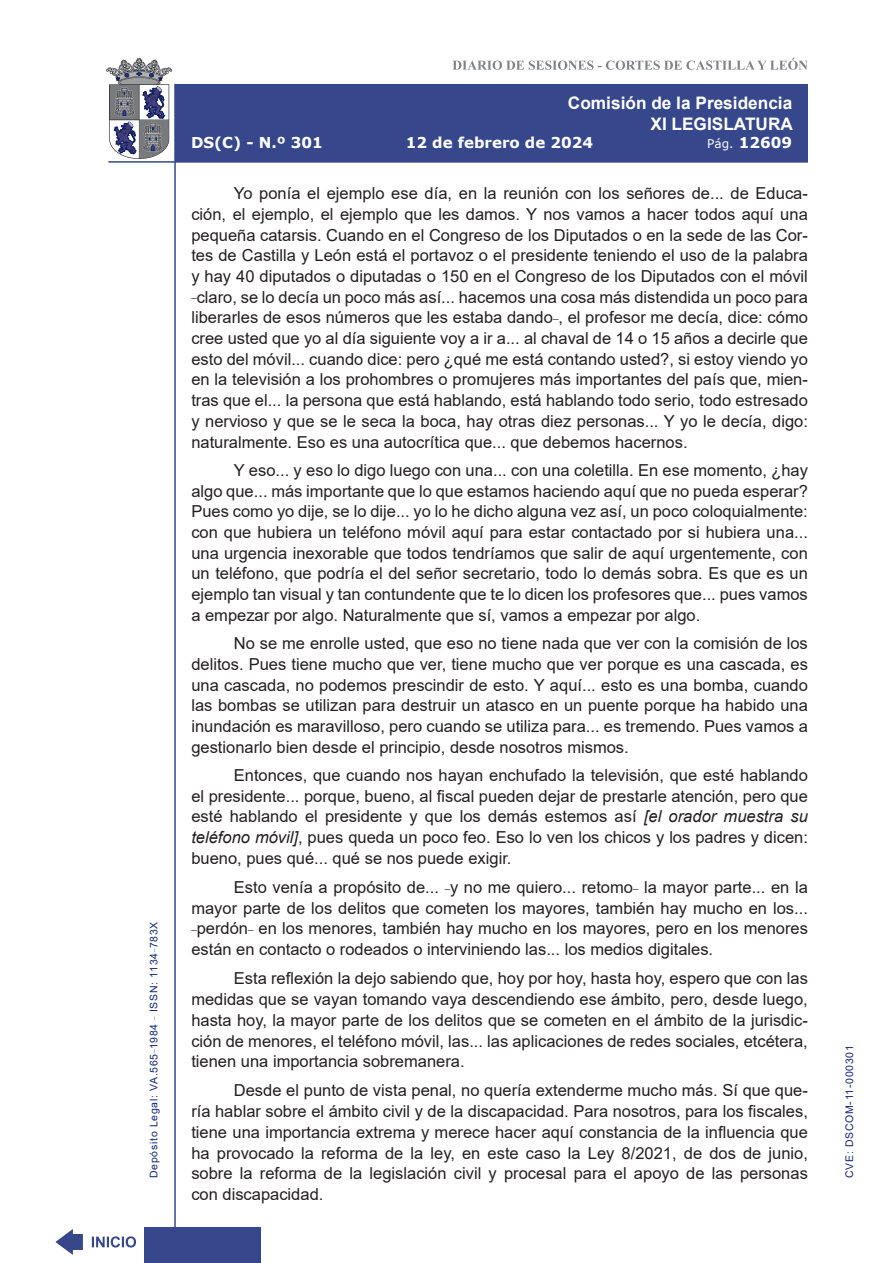
<style>
.page{position:relative;width:893px;height:1263px;background:#fff}
.page>*{position:absolute;margin:0;border:0;box-sizing:border-box;transform-origin:0 0}
.t1{font:700 17.25px/20.7px "Arial";color:#fff;text-align:right}
.t2{font:16.5px/20.7px "Arial";color:#231f20;text-align:justify}
.t3{font:700 15px "Verdana";color:#fff}
.t4{font:10.5px "Arial";letter-spacing:.065em;color:#122678}
.s1{font-weight:400;font-size:12px}
.s2{font-style:italic}
</style>
<div class="page">
<svg style="left:452px;top:58px;width:356px;height:12px"></svg>
<hr style="left:174px;top:84px;width:2px;height:1179px;background:#36478c">
<div style="left:144px;top:1227px;width:117px;height:36px;background:#36478c"></div>
<div style="left:175px;top:84px;width:633px;height:78px;background:#36478c"></div>
<hr style="left:108px;top:161px;width:700px;height:2px;background:#36478c">
<svg style="left:92px;top:1236px;width:44px;height:11px"></svg>
<svg style="left:55px;top:1229px;width:28px;height:26px"></svg>
<svg style="left:106px;top:58px;width:66px;height:101px"></svg>
<p class="t4" style="left:146px;top:1178px;width:258px;rotate:-90deg">Depósito Legal: VA.565<sup>_</sup>1984 <sup>_</sup> ISSN: 1134<sup>_</sup>783X</p>
<p class="t1" style="left:568px;top:93px;width:226px">Comisión de la Presidencia<br>XI LEGISLATURA</p>
<p class="t3" style="left:191px;top:132px;width:133px">DS(C) - N.º 301</p>
<p class="t3" style="left:406px;top:132px;width:189px">12 de febrero de 2024</p>
<p class="t3" style="left:707px;top:132px;width:86px"><span class="s1">Pág.</span> 12609</p>
<p class="t2" style="left:191px;top:183px;width:618px;text-indent:43px">Yo ponía el ejemplo ese día, en la reunión con los señores de... de Educa&shy;ción, el ejemplo, el ejemplo que les damos. Y nos vamos a hacer todos aquí una pequeña catarsis. Cuando en el Congreso de los Diputados o en la sede de las Cor&shy;tes de Castilla y León está el portavoz o el presidente teniendo el uso de la palabra y hay 40 diputados o diputadas o 150 en el Congreso de los Diputados con el móvil <sup>_</sup>claro, se lo decía un poco más así... hacemos una cosa más distendida un poco para liberarles de esos números que les estaba dando<sup>_</sup>, el profesor me decía, dice: cómo cree usted que yo al día siguiente voy a ir a... al chaval de 14 o 15 años a decirle que esto del móvil... cuando dice: pero ¿qué me está contando usted?, si estoy viendo yo en la televisión a los prohombres o promujeres más importantes del país que, mien&shy;tras que el... la persona que está hablando, está hablando todo serio, todo estresado y nervioso y que se le seca la boca, hay otras diez personas... Y yo le decía, digo: naturalmente. Eso es una autocrítica que... que debemos hacernos.</p>
<p class="t2" style="left:191px;top:460px;width:618px;text-indent:43px">Y eso... y eso lo digo luego con una... con una coletilla. En ese momento, ¿hay algo que... más importante que lo que estamos haciendo aquí que no pueda esperar?<br>Pues como yo dije, se lo dije... yo lo he dicho alguna vez así, un poco coloquialmente: con que hubiera un teléfono móvil aquí para estar contactado por si hubiera una... una urgencia inexorable que todos tendríamos que salir de aquí urgentemente, con un teléfono, que podría el del señor secretario, todo lo demás sobra. Es que es un ejemplo tan visual y tan contundente que te lo dicen los profesores que... pues vamos a empezar por algo. Naturalmente que sí, vamos a empezar por algo.</p>
<p class="t2" style="left:191px;top:633px;width:618px;text-indent:43px">No se me enrolle usted, que eso no tiene nada que ver con la comisión de los delitos. Pues tiene mucho que ver, tiene mucho que ver porque es una cascada, es una cascada, no podemos prescindir de esto. Y aquí... esto es una bomba, cuando las bombas se utilizan para destruir un atasco en un puente porque ha habido una inundación es maravilloso, pero cuando se utiliza para... es tremendo. Pues vamos a gestionarlo bien desde el principio, desde nosotros mismos.</p>
<p class="t2" style="left:191px;top:765px;width:618px;text-indent:43px">Entonces, que cuando nos hayan enchufado la televisión, que esté hablando el presidente... porque, bueno, al fiscal pueden dejar de prestarle atención, pero que esté hablando el presidente y que los demás estemos así <span class="s2">[el orador muestra su teléfono móvil]</span>, pues queda un poco feo. Eso lo ven los chicos y los padres y dicen: bueno, pues qué... qué se nos puede exigir.</p>
<p class="t2" style="left:191px;top:877px;width:618px;text-indent:43px">Esto venía a propósito de... <sup>_</sup>y no me quiero... retomo<sup>_</sup> la mayor parte... en la mayor parte de los delitos que cometen los mayores, también hay mucho en los... <sup>_</sup>perdón<sup>_</sup> en los menores, también hay mucho en los mayores, pero en los menores están en contacto o rodeados o interviniendo las... los medios digitales.</p>
<p class="t2" style="left:191px;top:968px;width:618px;text-indent:43px">Esta reflexión la dejo sabiendo que, hoy por hoy, hasta hoy, espero que con las medidas que se vayan tomando vaya descendiendo ese ámbito, pero, desde luego, hasta hoy, la mayor parte de los delitos que se cometen en el ámbito de la jurisdic&shy;ción de menores, el teléfono móvil, las... las aplicaciones de redes sociales, etcétera, tienen una importancia sobremanera.</p>
<p class="t2" style="left:191px;top:1080px;width:618px;text-indent:43px">Desde el punto de vista penal, no quería extenderme mucho más. Sí que que&shy;ría hablar sobre el ámbito civil y de la discapacidad. Para nosotros, para los fiscales, tiene una importancia extrema y merece hacer aquí constancia de la influencia que ha provocado la reforma de la ley, en este caso la Ley 8/2021, de dos de junio, sobre la reforma de la legislación civil y procesal para el apoyo de las personas con discapacidad.</p>
<p class="t4" style="left:842px;top:1178px;width:134px;rotate:-90deg">CVE: DSCOM-11-000301</p>
</div>
